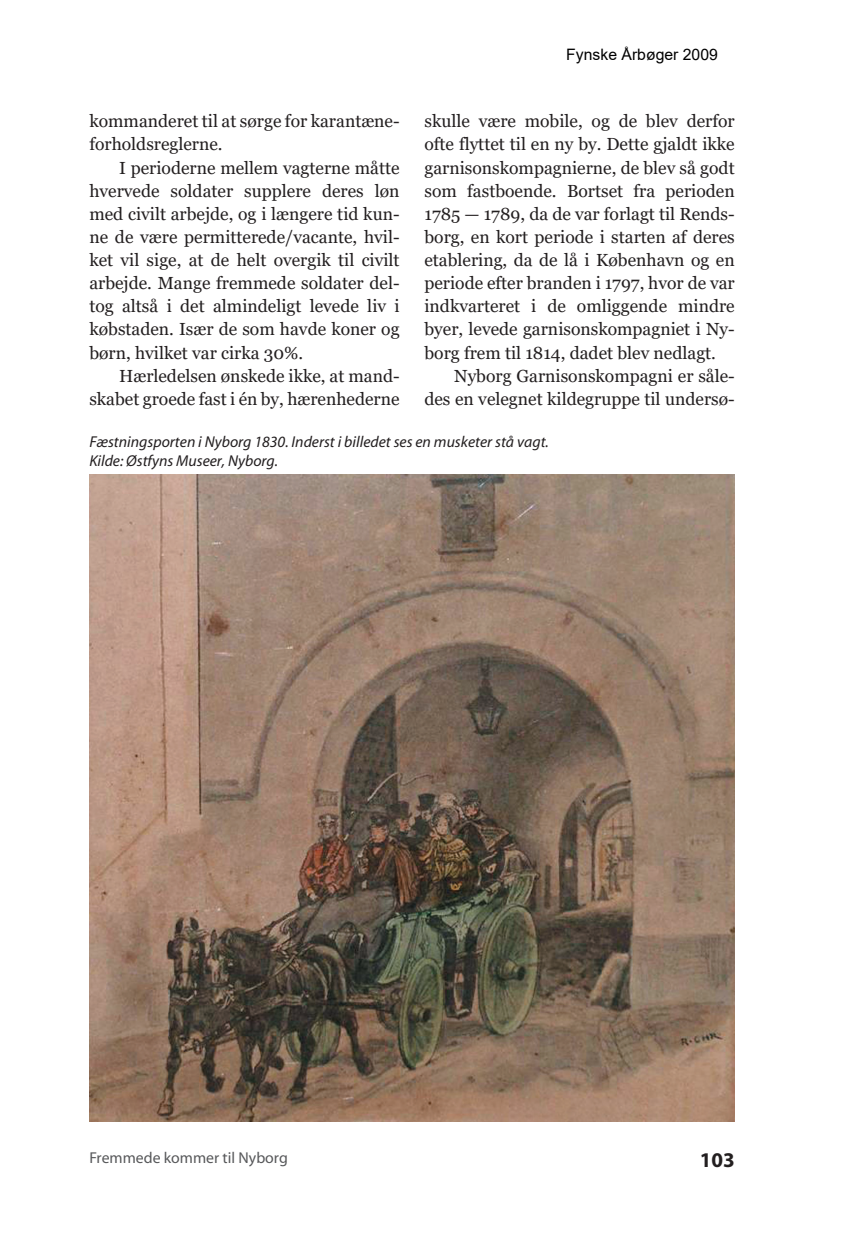
<style>
.page{position:relative;width:844px;height:1241px;background:#fff}
.page>*{position:absolute;margin:0;border:0;box-sizing:border-box;transform-origin:0 0}
.t1{font:700 21px "Myriad";color:#231f20}
.t2{font:17.5px/23.1px "Georgia";color:#231f20;text-align:justify}
.t3{font:italic 15.75px "Myriad";color:#231f20}
.t4{font:15.75px "Myriad";color:#57585a}
.t5{font:15.75px "Arial";color:#000}
</style>
<div class="page">
<img style="left:89px;top:475px;width:645px;height:646px">
<p class="t5" style="left:566px;top:43px;width:153px">Fynske Årbøger 2009</p>
<p class="t2" style="left:424px;top:110px;width:312px">skulle være mobile, og de blev derfor ofte flyttet til en ny by. Dette gjaldt ikke garnisonskompagnierne, de blev så godt som fastboende. Bortset fra perioden 1785 — 1789, da de var forlagt til Rends&shy;borg, en kort periode i starten af deres etablering, da de lå i København og en periode efter branden i 1797, hvor de var indkvarteret i de omliggende mindre byer, levede garnisonskompagniet i Ny&shy;borg frem til 1814, dadet blev nedlagt.</p>
<p class="t2" style="left:424px;top:364px;width:312px;text-align:right">Nyborg Garnisonskompagni er såle&shy;des en velegnet kildegruppe til undersø-</p>
<p class="t3" style="left:89px;top:433px;width:461px">Fæstningsporten i Nyborg 1830. Inderst i billedet ses en musketer stå vagt.</p>
<p class="t3" style="left:89px;top:452px;width:190px">Kilde: Østfyns Museer, Nyborg.</p>
<p class="t2" style="left:89px;top:110px;width:312px">kommanderet til at sørge for karantæne&shy;forholdsreglerne.</p>
<p class="t2" style="left:89px;top:156px;width:312px;text-indent:30px">I perioderne mellem vagterne måtte hvervede soldater supplere deres løn med civilt arbejde, og i længere tid kun&shy;ne de være permitterede/vacante, hvil&shy;ket vil sige, at de helt overgik til civilt arbejde. Mange fremmede soldater del&shy;tog altså i det almindeligt levede liv i købstaden. Især de som havde koner og børn, hvilket var cirka 30%.</p>
<p class="t2" style="left:89px;top:364px;width:312px;text-align:right">Hærledelsen ønskede ikke, at mand&shy;skabet groede fast i én by, hærenhederne</p>
<p class="t4" style="left:89px;top:1150px;width:200px">Fremmede kommer til Nyborg</p>
<p class="t1" style="left:699px;top:1149px;width:36px">103</p>
</div>
